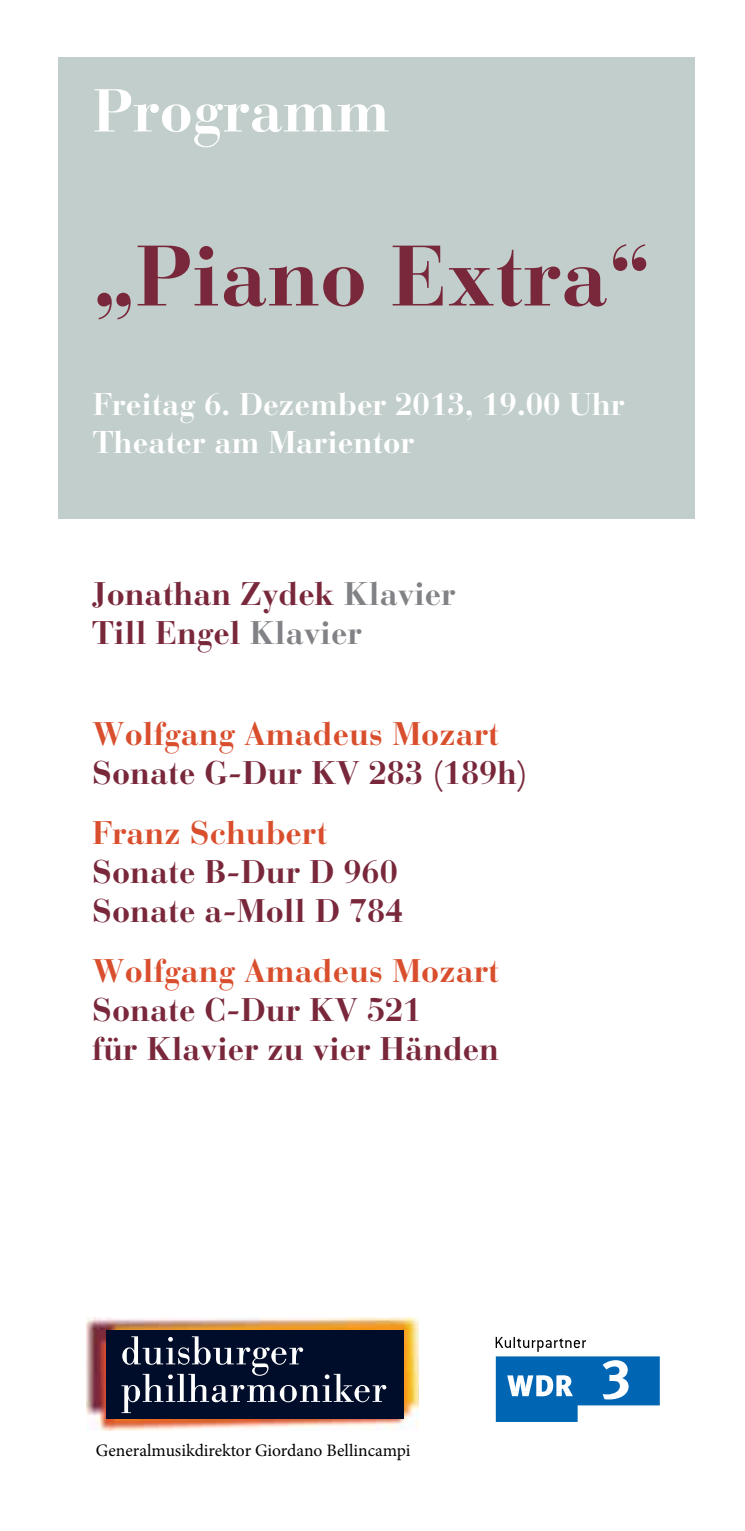
<style>
.page{position:relative;width:745px;height:1531px;background:#fff}
.page>*{position:absolute;margin:0;border:0;box-sizing:border-box;transform-origin:0 0}
.t1{font:700 85px "Bauer Bodoni Std";color:#79283b}
.t2{font:700 60px "Bauer Bodoni Std";color:#fff}
.t3{font:700 32.5px/39px "Bauer Bodoni Std";color:#79283b}
.t4{font:700 32.5px "Bauer Bodoni Std";color:#d94e2d}
.t5{font:700 31.25px/37.5px "Bauer Bodoni Std";color:#fff}
.t6{font:17.5px "Minion Pro";letter-spacing:-.005em;color:#000}
.s1{color:#808285}
</style>
<div class="page">
<div style="left:58px;top:57px;width:636px;height:461px;background:#c1cecb"></div>
<svg style="left:495px;top:1337px;width:164px;height:85px"></svg>
<img style="left:87px;top:1318px;width:331px;height:112px">
<div style="left:106px;top:1330px;width:298px;height:89px;background:#000d2a"></div>
<svg style="left:121px;top:1336px;width:265px;height:77px"></svg>
<h2 class="t2" style="left:93px;top:75px;width:298px">Programm</h2>
<h1 class="t1" style="left:93px;top:225px;width:559px">„Piano Extra“</h1>
<p class="t5" style="left:93px;top:386px;width:533px">Freitag 6. Dezember 2013, 19.00 Uhr<br>Theater am Marientor</p>
<p class="t3" style="left:92px;top:574px;width:365px">Jonathan Zydek <span class="s1">Klavier<br></span>Till Engel <span class="s1">Klavier</span></p>
<p class="t4" style="left:92px;top:714px;width:408px">Wolfgang Amadeus Mozart</p>
<p class="t3" style="left:92px;top:753px;width:437px">Sonate G-Dur KV 283 (189h)</p>
<p class="t4" style="left:92px;top:813px;width:236px">Franz Schubert</p>
<p class="t3" style="left:92px;top:852px;width:312px">Sonate B-Dur D 960<br>Sonate a-Moll D 784</p>
<p class="t4" style="left:92px;top:951px;width:408px">Wolfgang Amadeus Mozart</p>
<p class="t3" style="left:92px;top:990px;width:408px">Sonate C-Dur KV 521<br>für Klavier zu vier Händen</p>
<p class="t6" style="left:96px;top:1438px;width:316px">Generalmusikdirektor Giordano Bellincampi</p>
</div>
